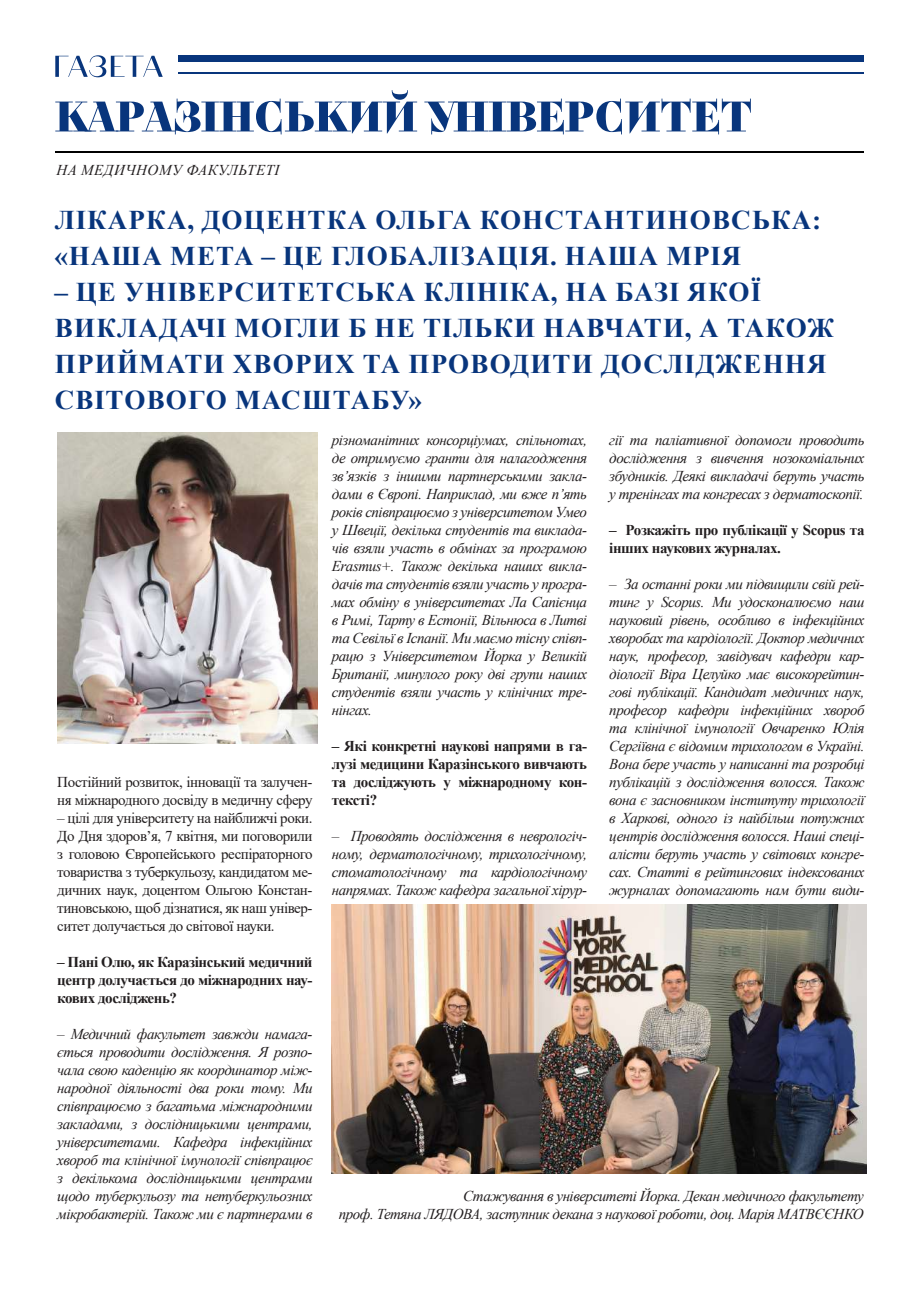
<style>
.page{position:relative;width:919px;height:1289px;background:#fff}
.page>*{position:absolute;margin:0;border:0;box-sizing:border-box;transform-origin:0 0}
.t1{font:700 27px/36px "Times New Roman";letter-spacing:.045em;color:#08357c}
.t2{font:italic 15px/18px "Times New Roman";letter-spacing:-.03em;color:#231f20;text-align:justify}
.t3{font:15px/18px "Times New Roman";letter-spacing:-.03em;color:#231f20}
.t4{font:700 15px/18px "Times New Roman";letter-spacing:-.03em;color:#231f20;text-align:justify}
.t5{font:italic 15px "Times New Roman";letter-spacing:.035em;color:#231f20}
</style>
<div class="page">
<svg style="left:55px;top:90px;width:362px;height:44px"></svg>
<svg style="left:424px;top:99px;width:326px;height:35px"></svg>
<hr style="left:55px;top:152px;width:808px;height:1px;background:#000">
<hr style="left:178px;top:73px;width:685px;height:1px;background:#08357c">
<div style="left:178px;top:55px;width:685px;height:7px;background:#08357c"></div>
<svg style="left:55px;top:55px;width:108px;height:22px"></svg>
<img style="left:58px;top:432px;width:259px;height:311px">
<img style="left:332px;top:904px;width:534px;height:269px">
<p class="t5" style="left:56px;top:159px;width:224px">НА МЕДИЧНОМУ ФАКУЛЬТЕТІ</p>
<h1 class="t1" style="left:54px;top:201px;width:768px">ЛІКАРКА, ДОЦЕНТКА ОЛЬГА КОНСТАНТИНОВСЬКА: «НАША МЕТА – ЦЕ ГЛОБАЛІЗАЦІЯ. НАША МРІЯ</h1>
<h1 class="t1" style="left:54px;top:273px;width:781px">– ЦЕ УНІВЕРСИТЕТСЬКА КЛІНІКА, НА БАЗІ ЯКОЇ ВИКЛАДАЧІ МОГЛИ Б НЕ ТІЛЬКИ НАВЧАТИ, А ТАКОЖ ПРИЙМАТИ ХВОРИХ ТА ПРОВОДИТИ ДОСЛІДЖЕННЯ СВІТОВОГО МАСШТАБУ»</h1>
<p class="t3" style="left:57px;top:772px;width:257px">Постійний розвиток, інновації та залучен&shy;ня міжнародного досвіду в медичну сферу</p>
<p class="t3" style="left:57px;top:808px;width:257px;text-align:justify">– цілі для університету на найближчі роки.<br>До Дня здоров’я, 7 квітня, ми поговорили з головою Європейського респіраторного товариства з туберкульозу, кандидатом ме&shy;дичних наук, доцентом Ольгою Констан&shy;тиновською, щоб дізнатися, як наш універ&shy;ситет долучається до світової науки.</p>
<p class="t4" style="left:57px;top:952px;width:257px">– Пані Олю, як Каразінський медичний центр долучається до міжнародних нау&shy;кових досліджень?</p>
<p class="t2" style="left:57px;top:1024px;width:257px">– Медичний факультет завжди намага&shy;ється проводити дослідження. Я розпо&shy;чала свою каденцію як координатор між&shy;народної діяльності два роки тому. Ми співпрацюємо з багатьма міжнародними закладами, з дослідницькими центрами, університетами. Кафедра інфекційних хвороб та клінічної імунології співпрацює з декількома дослідницькими центрами щодо туберкульозу та нетуберкульозних мікробактерій. Також ми є партнерами в</p>
<p class="t2" style="left:332px;top:430px;width:257px">різноманітних консорціумах, спільнотах, де отримуємо гранти для налагодження зв’язків з іншими партнерськими закла&shy;дами в Європі. Наприклад, ми вже п’ять років співпрацюємо з університетом Умео у Швеції, декілька студентів та виклада&shy;чів взяли участь в обмінах за програмою Erasmus+. Також декілька наших викла&shy;дачів та студентів взяли участь у програ&shy;мах обміну в університетах Ла Сапієнца в Римі, Тарту в Естонії, Вільнюса в Литві та Севільї в Іспанії. Ми маємо тісну співп&shy;рацю з Університетом Йорка у Великій Британії, минулого року дві групи наших студентів взяли участь у клінічних тре&shy;нінгах.</p>
<p class="t4" style="left:332px;top:736px;width:257px">– Які конкретні наукові напрями в га&shy;лузі медицини Каразінського вивчають та досліджують у міжнародному кон&shy;тексті?</p>
<p class="t2" style="left:332px;top:826px;width:257px">– Проводять дослідження в неврологіч&shy;ному, дерматологічному, трихологічному, стоматологічному та кардіологічному напрямах. Також кафедра загальної хірур-</p>
<p class="t2" style="left:609px;top:430px;width:257px">гії та паліативної допомоги проводить дослідження з вивчення нозокоміальних збудників. Деякі викладачі беруть участь у тренінгах та конгресах з дерматоскопії.</p>
<p class="t4" style="left:609px;top:520px;width:257px">– Розкажіть про публікації у Scopus та інших наукових журналах.</p>
<p class="t2" style="left:609px;top:574px;width:257px">– За останні роки ми підвищили свій рей&shy;тинг у Scopus. Ми удосконалюємо наш науковий рівень, особливо в інфекційних хворобах та кардіології. Доктор медичних наук, професор, завідувач кафедри кар&shy;діології Віра Целуйко має високорейтин&shy;гові публікації. Кандидат медичних наук, професор кафедри інфекційних хвороб та клінічної імунології Овчаренко Юлія Сергіївна є відомим трихологом в Україні.<br>Вона бере участь у написанні та розробці публікацій з дослідження волосся. Також вона є засновником інституту трихології в Харкові, одного із найбільш потужних центрів дослідження волосся. Наші спеці&shy;алісти беруть участь у світових конгре&shy;сах. Статті в рейтингових індексованих журналах допомагають нам бути види-</p>
<p class="t2" style="left:339px;top:1186px;width:526px;text-align:right">Стажування в університеті Йорка. Декан медичного факультету<br>проф. Тетяна ЛЯДОВА, заступник декана з наукової роботи, доц. Марія МАТВЄЄНКО</p>
</div>
